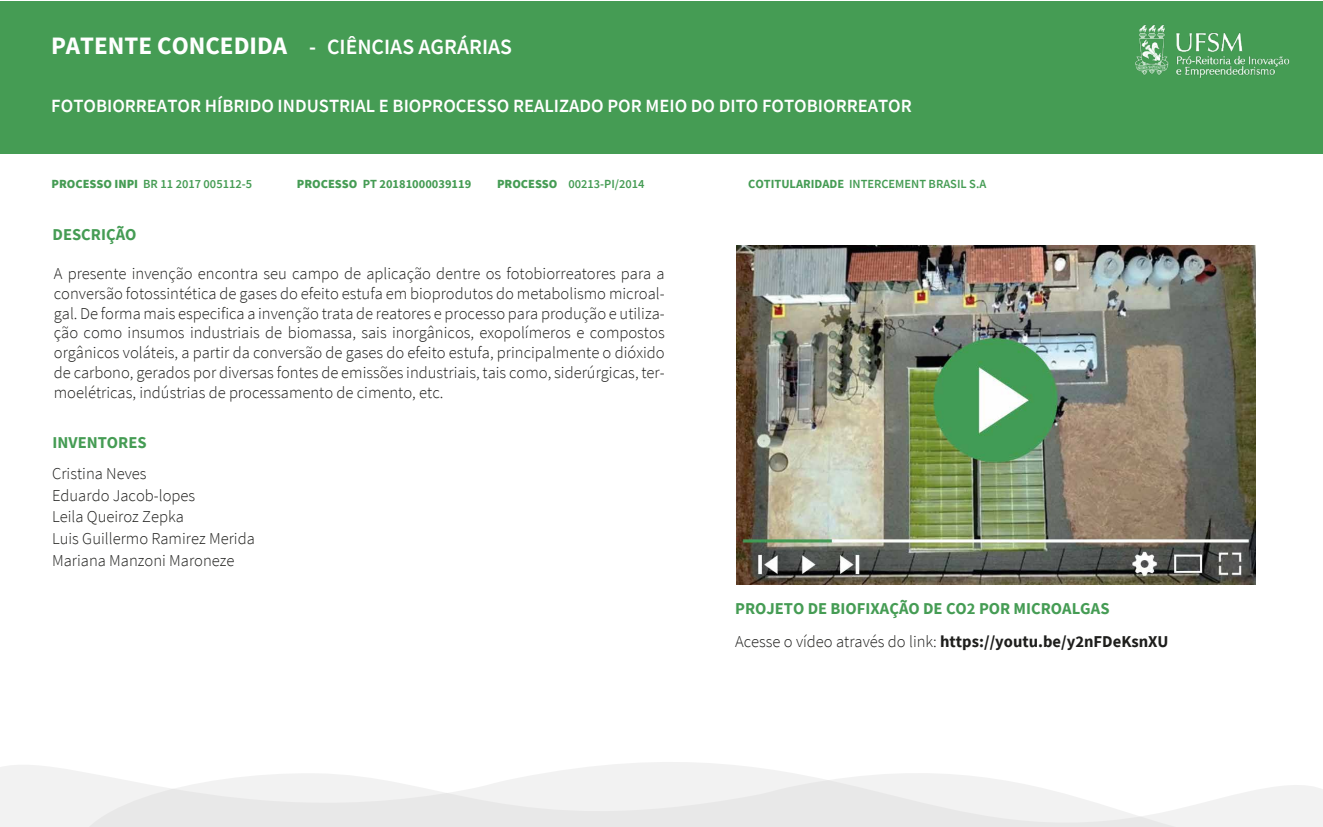
<style>
.page{position:relative;width:1323px;height:827px;background:#fff}
.page>*{position:absolute;margin:0;border:0;box-sizing:border-box;transform-origin:0 0}
.t1{font:600 21.7px "Source Sans Pro";color:#fff}
.t2{font:600 18.6px "Source Sans Pro";color:#fff}
.t3{font:300 16.5px/19.8px "Source Sans Pro";color:#1e1e1c;text-align:justify}
.t4{font:700 16.5px "Source Sans Pro";color:#459c54}
.t5{font:700 16.5px "Source Sans Pro";color:#1e1e1c}
.t6{font:600 12.4px "Source Sans Pro";color:#459c54}
.t7{font:700 12.4px "Source Sans Pro";color:#459c54}
.t8{font:900 12.4px "Source Sans Pro";color:#459c54}
.s1{font-weight:700;font-size:25px}
.s2{font-weight:900}
.s3{font-weight:700}
.s4{font-weight:300}
</style>
<div class="page">
<div style="left:0;top:2px;width:1322px;height:152px;background:#459c54"></div>
<svg style="left:0;top:762px;width:788px;height:64px"></svg>
<svg style="left:74px;top:773px;width:1248px;height:53px;fill:#f2f2f2"></svg>
<img style="left:736px;top:245px;width:519px;height:339px">
<img style="left:1135px;top:24px;width:155px;height:54px">
<h1 class="t1" style="left:51px;top:32px;width:462px"><span class="s1">PATENTE CONCEDIDA</span> - CIÊNCIAS AGRÁRIAS</h1>
<p class="t2" style="left:51px;top:94px;width:862px">FOTOBIORREATOR HÍBRIDO INDUSTRIAL E BIOPROCESSO REALIZADO POR MEIO DO DITO FOTOBIORREATOR</p>
<p class="t6" style="left:52px;top:176px;width:202px"><span class="s2">PROCESSO INPI</span> BR 11 2017 005112-5</p>
<p class="t7" style="left:297px;top:175px;width:176px"><span class="s2">PROCESSO</span> PT 20181000039119</p>
<p class="t8" style="left:497px;top:175px;width:62px">PROCESSO</p>
<p class="t4" style="left:53px;top:223px;width:85px">DESCRIÇÃO</p>
<p class="t6" style="left:568px;top:175px;width:78px">00213-PI/2014</p>
<p class="t6" style="left:748px;top:175px;width:240px"><span class="s3">COTITULARIDADE</span> INTERCEMENT BRASIL S.A</p>
<p class="t3" style="left:54px;top:263px;width:612px">A presente invenção encontra seu campo de aplicação dentre os fotobiorreatores para a conversão fotossintética de gases do efeito estufa em bioprodutos do metabolismo microal&shy;gal. De forma mais especifica a invenção trata de reatores e processo para produção e utiliza&shy;ção como insumos industriais de biomassa, sais inorgânicos, exopolímeros e compostos orgânicos voláteis, a partir da conversão de gases do efeito estufa, principalmente o dióxido de carbono, gerados por diversas fontes de emissões industriais, tais como, siderúrgicas, ter&shy;moelétricas, indústrias de processamento de cimento, etc.</p>
<p class="t4" style="left:53px;top:431px;width:96px">INVENTORES</p>
<p class="t3" style="left:52px;top:462px;width:204px;line-height:21.7px;text-align:left">Cristina Neves<br>Eduardo Jacob-lopes<br>Leila Queiroz Zepka<br>Luis Guillermo Ramirez Merida<br>Mariana Manzoni Maroneze</p>
<p class="t4" style="left:735px;top:597px;width:376px">PROJETO DE BIOFIXAÇÃO DE CO2 POR MICROALGAS</p>
<p class="t5" style="left:735px;top:630px;width:435px"><span class="s4">Acesse o vídeo através do link:</span> https://youtu.be/y2nFDeKsnXU</p>
</div>
